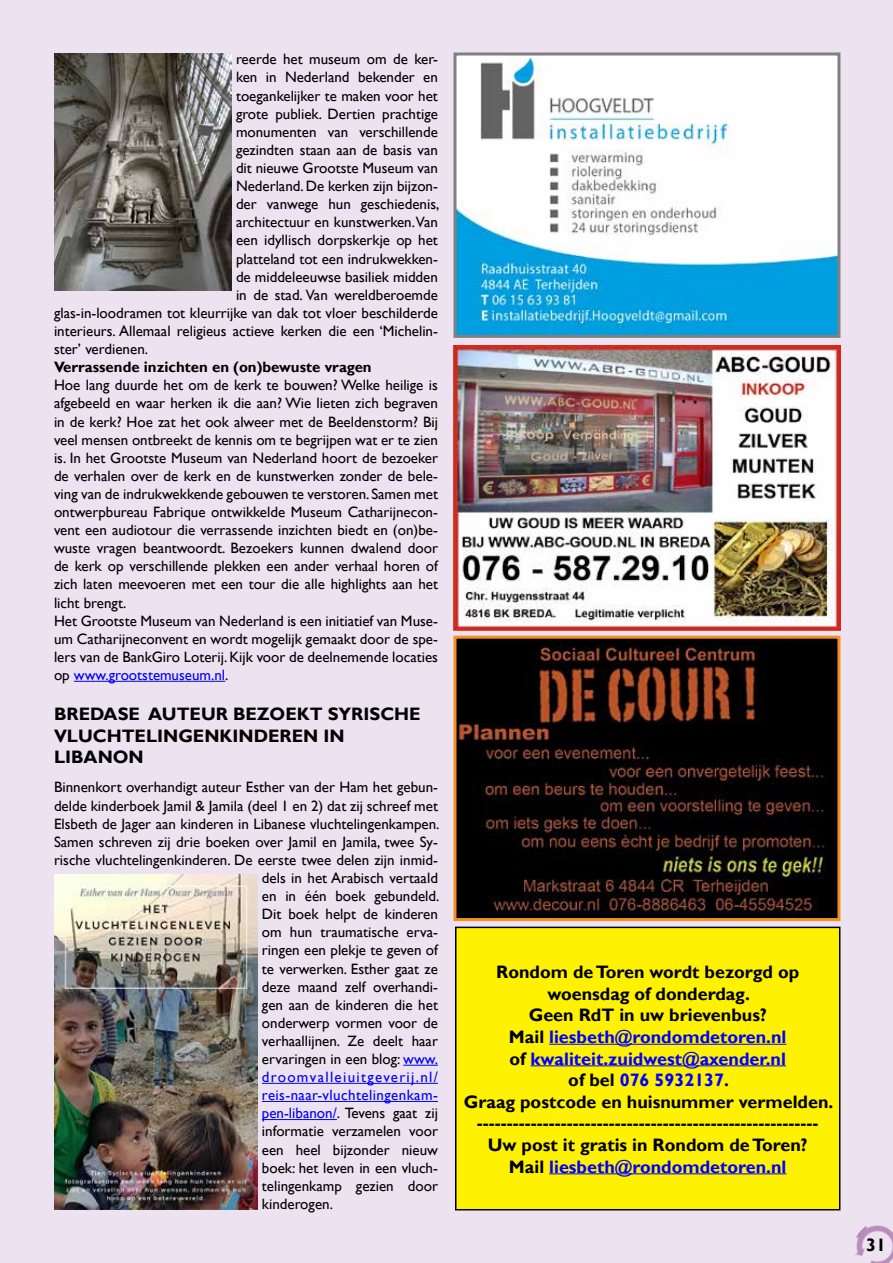
<style>
.page{position:relative;width:893px;height:1263px;background:#ede3f0}
.page>*{position:absolute;margin:0;border:0;box-sizing:border-box;transform-origin:0 0}
.t1{font:700 18px/21.6px "Gill Sans";color:#000}
.t2{font:15px/18.1px "Gill Sans";color:#000}
.t3{font:700 15px "Gill Sans";color:#000}
.t4{font:15px "Gill Sans";letter-spacing:.025em;color:#00f}
.t5{font:15px "Gill Sans";letter-spacing:.085em;color:#00f}
.s1{color:#00f}
</style>
<div class="page">
<img style="left:855px;top:1225px;width:38px;height:38px">
<hr style="left:74px;top:681px;width:151px;height:1px;background:#00f">
<hr style="left:403px;top:1065px;width:35px;height:1px;background:#00f">
<hr style="left:262px;top:1083px;width:176px;height:1px;background:#00f">
<hr style="left:262px;top:1101px;width:176px;height:1px;background:#00f">
<hr style="left:262px;top:1119px;width:75px;height:1px;background:#00f">
<img style="left:457px;top:56px;width:379px;height:278px">
<div style="left:453px;top:52px;width:387px;height:286px;border:3px solid #808080"></div>
<img style="left:454px;top:346px;width:387px;height:284px">
<img style="left:457px;top:640px;width:379px;height:277px">
<div style="left:453px;top:636px;width:387px;height:285px;border:3px solid #f78e1e"></div>
<div style="left:456px;top:927px;width:384px;height:283px;background:#fff200"></div>
<hr style="left:549px;top:1044px;width:237px;height:1px;background:#00f">
<hr style="left:531px;top:1065px;width:255px;height:1px;background:#00f">
<hr style="left:549px;top:1173px;width:237px;height:1px;background:#00f">
<div style="left:455px;top:927px;width:385px;height:283px;border:2px solid #000"></div>
<img style="left:54px;top:53px;width:178px;height:238px">
<img style="left:54px;top:875px;width:204px;height:335px">
<p class="t2" style="left:236px;top:51px;width:203px">reerde het museum om de ker-</p>
<p class="t2" style="left:236px;top:69px;width:203px">ken in Nederland bekender en</p>
<p class="t2" style="left:236px;top:87px;width:203px">toegankelijker te maken voor het</p>
<p class="t2" style="left:236px;top:105px;width:203px">grote publiek. Dertien prachtige</p>
<p class="t2" style="left:236px;top:123px;width:203px">monumenten van verschillende</p>
<p class="t2" style="left:236px;top:141px;width:203px">gezindten staan aan de basis van</p>
<p class="t2" style="left:236px;top:159px;width:203px">dit nieuwe Grootste Museum van</p>
<p class="t2" style="left:236px;top:177px;width:203px">Nederland. De kerken zijn bijzon-</p>
<p class="t2" style="left:236px;top:195px;width:205px">der vanwege hun geschiedenis,</p>
<p class="t2" style="left:236px;top:213px;width:203px">architectuur en kunstwerken.Van</p>
<p class="t2" style="left:236px;top:232px;width:203px">een idyllisch dorpskerkje op het</p>
<p class="t2" style="left:236px;top:250px;width:203px">platteland tot een indrukwekken-</p>
<p class="t2" style="left:236px;top:268px;width:203px">de middeleeuwse basiliek midden</p>
<p class="t2" style="left:236px;top:286px;width:203px">in de stad. Van wereldberoemde</p>
<p class="t2" style="left:54px;top:304px;width:385px">glas-in-loodramen tot kleurrijke van dak tot vloer beschilderde</p>
<p class="t2" style="left:54px;top:322px;width:385px">interieurs. Allemaal religieus actieve kerken die een ‘Michelin-</p>
<p class="t2" style="left:54px;top:340px;width:96px">ster’ verdienen.</p>
<p class="t3" style="left:54px;top:358px;width:319px">Verrassende inzichten en (on)bewuste vragen</p>
<p class="t2" style="left:54px;top:376px;width:385px">Hoe lang duurde het om de kerk te bouwen? Welke heilige is afgebeeld en waar herken ik die aan? Wie lieten zich begraven in de kerk? Hoe zat het ook alweer met de Beeldenstorm? Bij veel mensen ontbreekt de kennis om te begrijpen wat er te zien is. In het Grootste Museum van Nederland hoort de bezoeker de verhalen over de kerk en de kunstwerken zonder de bele&shy;ving van de indrukwekkende gebouwen te verstoren. Samen met ontwerpbureau Fabrique ontwikkelde Museum Catharijnecon&shy;vent een audiotour die verrassende inzichten biedt en (on)be&shy;wuste vragen beantwoordt. Bezoekers kunnen dwalend door de kerk op verschillende plekken een ander verhaal horen of zich laten meevoeren met een tour die alle highlights aan het licht brengt.<br>Het Grootste Museum van Nederland is een initiatief van Muse&shy;um Catharijneconvent en wordt mogelijk gemaakt door de spe&shy;lers van de BankGiro Loterij. Kijk voor de deelnemende locaties op <span class="s1">www.grootstemuseum.nl</span>.</p>
<p class="t1" style="left:54px;top:703px;width:368px">BREDASE AUTEUR BEZOEKT SYRISCHE<br>VLUCHTELINGENKINDEREN IN<br>LIBANON</p>
<p class="t2" style="left:54px;top:778px;width:385px">Binnenkort overhandigt auteur Esther van der Ham het gebun-</p>
<p class="t2" style="left:54px;top:797px;width:385px">delde kinderboek Jamil &amp; Jamila (deel 1 en 2) dat zij schreef met</p>
<p class="t2" style="left:54px;top:815px;width:387px">Elsbeth de Jager aan kinderen in Libanese vluchtelingenkampen.</p>
<p class="t2" style="left:54px;top:833px;width:385px">Samen schreven zij drie boeken over Jamil en Jamila, twee Sy-</p>
<p class="t2" style="left:54px;top:851px;width:385px">rische vluchtelingenkinderen. De eerste twee delen zijn inmid-</p>
<p class="t2" style="left:262px;top:869px;width:178px">dels in het Arabisch vertaald</p>
<p class="t2" style="left:262px;top:887px;width:179px">en in één boek gebundeld.</p>
<p class="t2" style="left:262px;top:905px;width:178px">Dit boek helpt de kinderen</p>
<p class="t2" style="left:262px;top:923px;width:178px">om hun traumatische erva-</p>
<p class="t2" style="left:262px;top:941px;width:178px">ringen een plekje te geven of</p>
<p class="t2" style="left:262px;top:960px;width:178px">te verwerken. Esther gaat ze</p>
<p class="t2" style="left:262px;top:978px;width:178px">deze maand zelf overhandi-</p>
<p class="t2" style="left:262px;top:996px;width:178px">gen aan de kinderen die het</p>
<p class="t2" style="left:262px;top:1014px;width:178px">onderwerp vormen voor de</p>
<p class="t2" style="left:262px;top:1032px;width:178px">verhaallijnen. Ze deelt haar</p>
<p class="t2" style="left:262px;top:1050px;width:178px">ervaringen in een blog: <span class="s1">www.</span></p>
<p class="t5" style="left:262px;top:1068px;width:178px">droomvalleiuitgeverij.nl/</p>
<p class="t4" style="left:262px;top:1086px;width:177px">reis-naar-vluchtelingenkam-</p>
<p class="t2" style="left:262px;top:1104px;width:178px"><span class="s1">pen-libanon/</span>. Tevens gaat zij</p>
<p class="t2" style="left:262px;top:1122px;width:178px">informatie verzamelen voor</p>
<p class="t2" style="left:262px;top:1141px;width:178px">een heel bijzonder nieuw</p>
<p class="t2" style="left:262px;top:1159px;width:178px">boek: het leven in een vluch-</p>
<p class="t2" style="left:262px;top:1177px;width:178px">telingenkamp gezien door</p>
<p class="t2" style="left:262px;top:1195px;width:73px">kinderogen.</p>
<p class="t1" style="left:464px;top:962px;width:371px;text-align:center">Rondom de Toren wordt bezorgd op woensdag of donderdag.<br>Geen RdT in uw brievenbus?<br>Mail <span class="s1">liesbeth@rondomdetoren.nl<br></span>of <span class="s1">kwaliteit.zuidwest@axender.nl<br></span>of bel <span class="s1">076 5932137</span>.<br>Graag postcode en huisnummer vermelden. --------------------------------------------------------- Uw post it gratis in Rondom de Toren?<br>Mail <span class="s1">liesbeth@rondomdetoren.nl</span></p>
<p class="t1" style="left:866px;top:1234px;width:21px">31</p>
</div>
